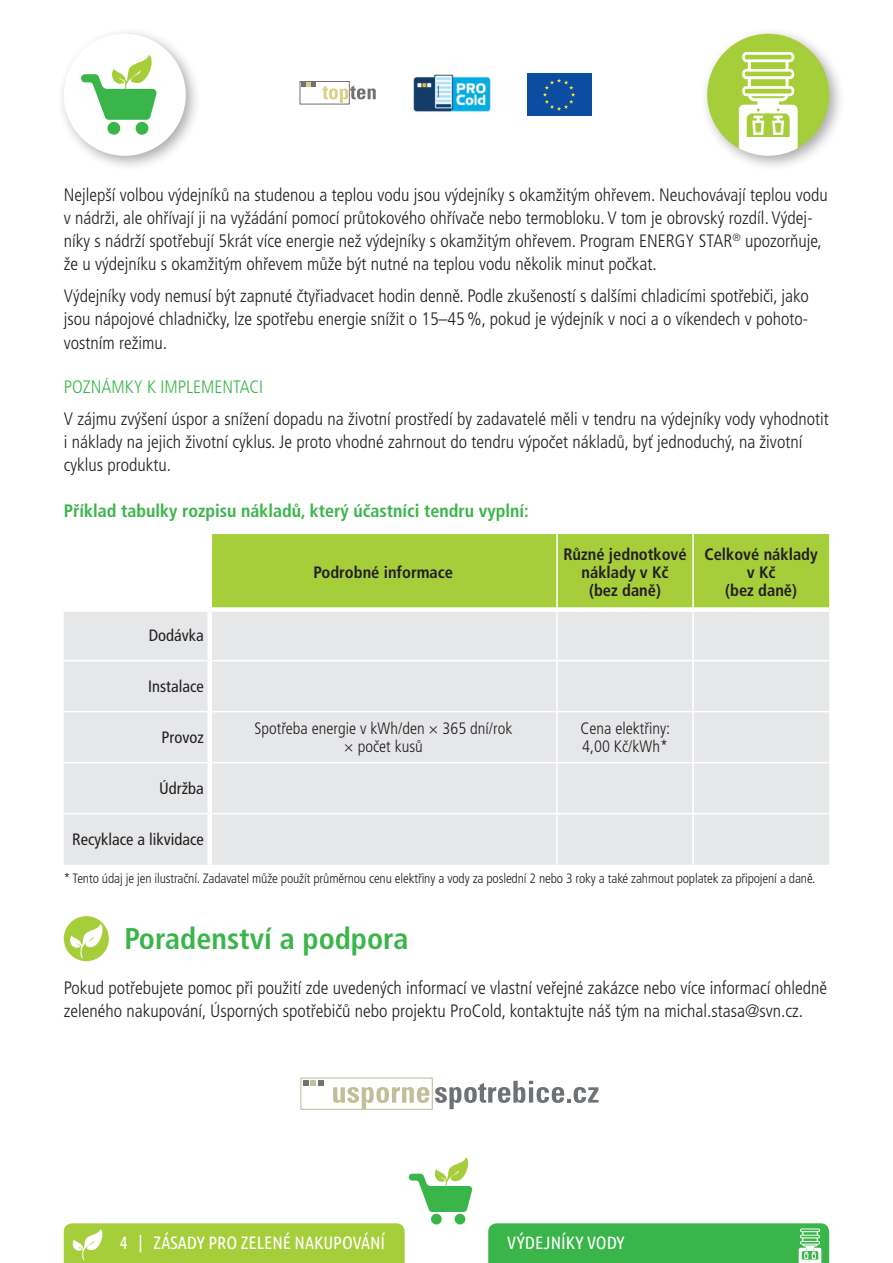
<style>
.page{position:relative;width:893px;height:1263px;background:#fff}
.page>*{position:absolute;margin:0;border:0;box-sizing:border-box;transform-origin:0 0}
.t1{font:700 condensed 30px "Frutiger CE";color:#3ab54a}
.t2{font:300 condensed 18px/23.2px "Frutiger CE";color:#231f20}
.t3{font:700 condensed 18px "Frutiger CE";color:#3ab54a}
.t4{font:18px "Ubuntu Condensed";color:#fff}
.t5{font:300 condensed 18px "Frutiger CE";color:#3ab54a}
.t6{font:700 condensed 16.5px/18px "Frutiger CE";color:#231f20;text-align:center}
.t7{font:300 condensed 16.5px/18px "Frutiger CE";color:#231f20;text-align:center}
.t8{font:condensed 16.5px "Frutiger CE";color:#231f20}
.t9{font:300 condensed 13.5px "Frutiger CE";letter-spacing:-.01em;color:#231f20}
</style>
<div class="page">
<svg style="left:409px;top:1157px;width:63px;height:55px"></svg>
<div style="left:431px;top:1214px;width:11px;height:10px;background:#3ab54a;border-radius:50%"></div>
<div style="left:455px;top:1214px;width:10px;height:10px;background:#3ab54a;border-radius:50%"></div>
<div style="left:64px;top:1223px;width:341px;height:40px;background:#a6ce3b"></div>
<svg style="left:488px;top:1223px;width:341px;height:40px;background:#41b751"></svg>
<div style="left:57px;top:27px;width:145px;height:145px;background:#231f20;opacity:.37"></div>
<div style="left:64px;top:34px;width:122px;height:122px;background:#fff;border-radius:50%"></div>
<svg style="left:81px;top:55px;width:76px;height:65px"></svg>
<div style="left:107px;top:122px;width:13px;height:13px;background:#3ab54a;border-radius:50%"></div>
<div style="left:136px;top:122px;width:12px;height:13px;background:#3ab54a;border-radius:50%"></div>
<div style="left:526px;top:72px;width:67px;height:46px;background:linear-gradient(to right,#fff,#fff)"></div>
<div style="left:527px;top:73px;width:64px;height:43px;background:#0d4da1"></div>
<svg style="left:543px;top:78px;width:32px;height:33px"></svg>
<img style="left:413px;top:74px;width:78px;height:38px">
<div style="left:300px;top:81px;width:49px;height:23px;border:1px solid #717074"></div>
<svg style="left:322px;top:86px;width:54px;height:18px"></svg>
<svg style="left:301px;top:83px;width:15px;height:4px"></svg>
<div style="left:700px;top:27px;width:145px;height:145px;background:#231f20;opacity:.37"></div>
<div style="left:707px;top:34px;width:122px;height:122px;background:#a6ce3b;border-radius:50%"></div>
<svg style="left:739px;top:52px;width:59px;height:104px"></svg>
<div style="left:212px;top:534px;width:617px;height:73px;background:#a6ce3b"></div>
<div style="left:64px;top:612px;width:765px;height:253px;background:#e6e7e9"></div>
<hr style="left:556px;top:534px;width:2px;height:73px;background:#fff">
<hr style="left:692px;top:534px;width:2px;height:73px;background:#fff">
<hr style="left:556px;top:612px;width:2px;height:48px;background:#fff">
<hr style="left:692px;top:612px;width:2px;height:48px;background:#fff">
<hr style="left:64px;top:660px;width:144px;height:1px;background:#fff">
<hr style="left:212px;top:660px;width:345px;height:1px;background:#fff">
<hr style="left:557px;top:660px;width:136px;height:1px;background:#fff">
<hr style="left:556px;top:661px;width:2px;height:50px;background:#fff">
<hr style="left:693px;top:660px;width:136px;height:1px;background:#fff">
<hr style="left:692px;top:661px;width:2px;height:50px;background:#fff">
<hr style="left:64px;top:711px;width:144px;height:1px;background:#fff">
<hr style="left:212px;top:711px;width:345px;height:1px;background:#fff">
<hr style="left:557px;top:711px;width:136px;height:1px;background:#fff">
<hr style="left:556px;top:712px;width:2px;height:50px;background:#fff">
<hr style="left:693px;top:711px;width:136px;height:1px;background:#fff">
<hr style="left:692px;top:712px;width:2px;height:50px;background:#fff">
<hr style="left:64px;top:762px;width:144px;height:1px;background:#fff">
<hr style="left:212px;top:762px;width:345px;height:1px;background:#fff">
<hr style="left:557px;top:762px;width:136px;height:1px;background:#fff">
<hr style="left:556px;top:763px;width:2px;height:50px;background:#fff">
<hr style="left:693px;top:762px;width:136px;height:1px;background:#fff">
<hr style="left:692px;top:763px;width:2px;height:50px;background:#fff">
<hr style="left:64px;top:813px;width:144px;height:1px;background:#fff">
<hr style="left:212px;top:813px;width:345px;height:1px;background:#fff">
<hr style="left:557px;top:813px;width:136px;height:1px;background:#fff">
<hr style="left:556px;top:814px;width:2px;height:51px;background:#fff">
<hr style="left:693px;top:813px;width:136px;height:1px;background:#fff">
<hr style="left:692px;top:814px;width:2px;height:51px;background:#fff">
<hr style="left:208px;top:612px;width:4px;height:49px;background:#fff">
<hr style="left:208px;top:661px;width:4px;height:51px;background:#fff">
<hr style="left:208px;top:712px;width:4px;height:51px;background:#fff">
<hr style="left:208px;top:763px;width:4px;height:51px;background:#fff">
<hr style="left:208px;top:814px;width:4px;height:51px;background:#fff">
<div style="left:64px;top:916px;width:45px;height:45px;background:#a6ce3b;border-radius:50%"></div>
<svg style="left:67px;top:924px;width:40px;height:34px"></svg>
<svg style="left:333px;top:1087px;width:96px;height:21px"></svg>
<svg style="left:435px;top:1081px;width:163px;height:28px"></svg>
<div style="left:300px;top:1077px;width:133px;height:33px;border:1px solid #c1be98"></div>
<svg style="left:303px;top:1080px;width:21px;height:6px"></svg>
<p class="t2" style="left:64px;top:183px;width:765px">Nejlepší volbou výdejníků na studenou a teplou vodu jsou výdejníky s okamžitým ohřevem. Neuchovávají teplou vodu v nádrži, ale ohřívají ji na vyžádání pomocí průtokového ohřívače nebo termobloku. V tom je obrovský rozdíl. Výdej&shy;níky s nádrží spotřebují 5krát více energie než výdejníky s okamžitým ohřevem. Program ENERGY STAR<sup>®</sup> upozorňuje, že u výdejníku s okamžitým ohřevem může být nutné na teplou vodu několik minut počkat.</p>
<p class="t2" style="left:64px;top:284px;width:746px">Výdejníky vody nemusí být zapnuté čtyřiadvacet hodin denně. Podle zkušeností s dalšími chladicími spotřebiči, jako jsou nápojové chladničky, lze spotřebu energie snížit o 15–45%, pokud je výdejník v noci a o víkendech v pohoto&shy;vostním režimu.</p>
<p class="t5" style="left:64px;top:377px;width:201px">POZNÁMKY K IMPLEMENTACI</p>
<p class="t2" style="left:64px;top:407px;width:767px">V zájmu zvýšení úspor a snížení dopadu na životní prostředí by zadavatelé měli v tendru na výdejníky vody vyhodnotit i náklady na jejich životní cyklus. Je proto vhodné zahrnout do tendru výpočet nákladů, byť jednoduchý, na životní cyklus produktu.</p>
<p class="t3" style="left:64px;top:500px;width:467px">Příklad tabulky rozpisu nákladů, který účastníci tendru vyplní:</p>
<p class="t6" style="left:314px;top:563px;width:141px">Podrobné informace</p>
<p class="t6" style="left:563px;top:545px;width:125px">Různé jednotkové náklady v Kč<br>(bez daně)</p>
<p class="t6" style="left:704px;top:545px;width:115px">Celkové náklady v Kč<br>(bez daně)</p>
<p class="t8" style="left:149px;top:626px;width:56px">Dodávka</p>
<p class="t8" style="left:148px;top:677px;width:57px">Instalace</p>
<p class="t8" style="left:162px;top:728px;width:44px">Provoz</p>
<p class="t7" style="left:254px;top:720px;width:259px">Spotřeba energie v kWh/den × 365 dní/rok × počet kusů</p>
<p class="t7" style="left:581px;top:720px;width:91px;text-align:left">Cena elektřiny:<br>4,00 Kč/kWh*</p>
<p class="t8" style="left:159px;top:779px;width:46px">Údržba</p>
<p class="t8" style="left:72px;top:830px;width:133px">Recyklace a likvidace</p>
<p class="t9" style="left:64px;top:871px;width:753px">* Tento údaj je jen ilustrační. Zadavatel může použít průměrnou cenu elektřiny a vody za poslední 2 nebo 3 roky a také zahrnout poplatek za připojení a daně.</p>
<h1 class="t1" style="left:124px;top:922px;width:285px">Poradenství a podpora</h1>
<p class="t2" style="left:64px;top:976px;width:765px">Pokud potřebujete pomoc při použití zde uvedených informací ve vlastní veřejné zakázce nebo více informací ohledně zeleného nakupování, Úsporných spotřebičů nebo projektu ProCold, kontaktujte náš tým na michal.stasa@svn.cz.</p>
<p class="t4" style="left:120px;top:1231px;width:267px">4 | ZÁSADY PRO ZELENÉ NAKUPOVÁNÍ</p>
<p class="t4" style="left:507px;top:1231px;width:119px">VÝDEJNÍKY VODY</p>
</div>
